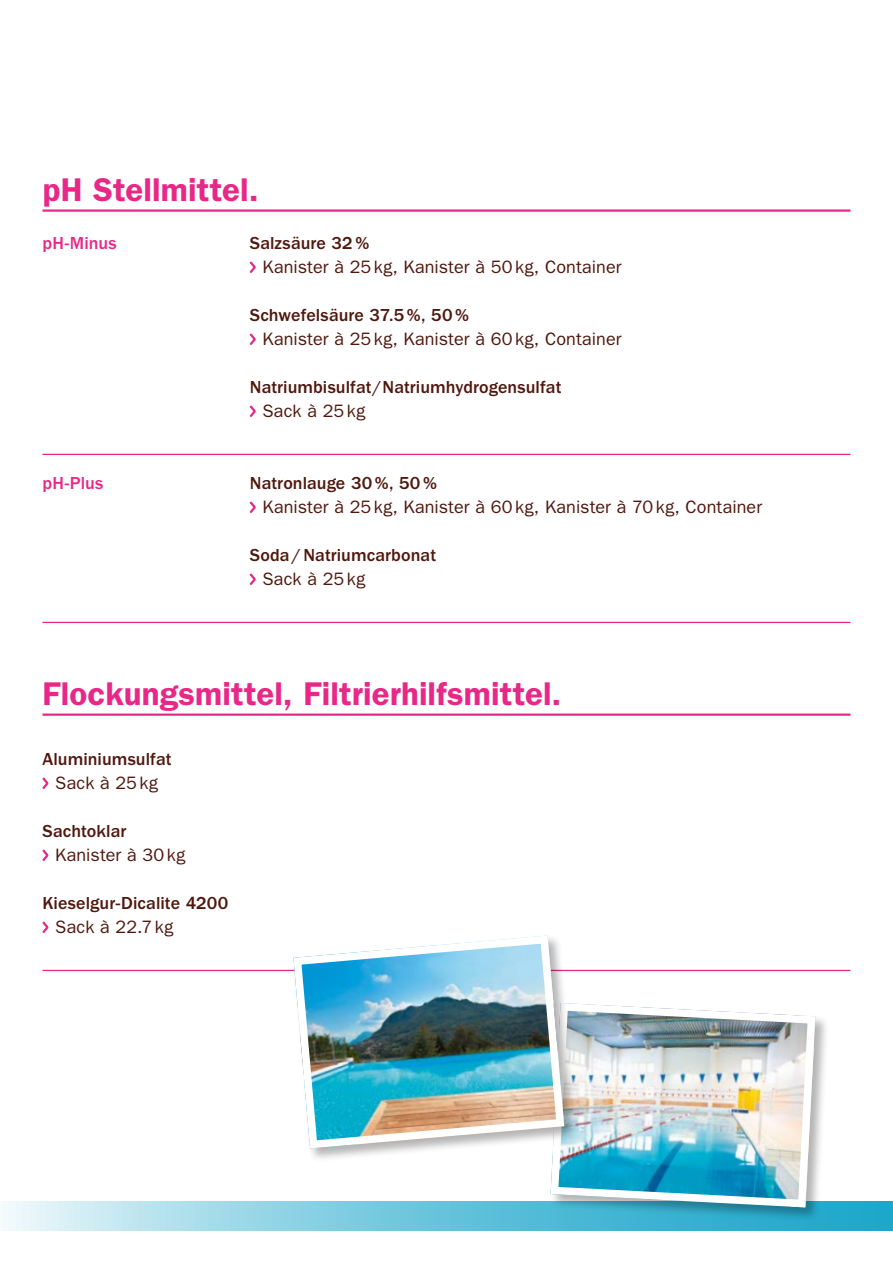
<style>
.page{position:relative;width:893px;height:1263px;background:#fff}
.page>*{position:absolute;margin:0;border:0;box-sizing:border-box;transform-origin:0 0}
.t1{font:600 33px "ITC Franklin Gothic Std";letter-spacing:.005em;color:#e82787}
.t2{font:18px "ITC Franklin Gothic Std";letter-spacing:.01em;color:#50170d}
.t3{font:500 18px "ITC Franklin Gothic Std";letter-spacing:.005em;color:#50170d}
.t4{font:500 18px "ITC Franklin Gothic Std";letter-spacing:.005em;color:#e82787}
</style>
<div class="page">
<svg style="left:2px;top:1201px;width:891px;height:29px;background:#81cde1"></svg>
<hr style="left:43px;top:454px;width:807px;height:1px;background:#e82787">
<hr style="left:43px;top:622px;width:807px;height:1px;background:#e82787">
<hr style="left:43px;top:713px;width:807px;height:3px;background:#e82787">
<hr style="left:43px;top:970px;width:807px;height:1px;background:#e82787">
<svg style="left:42px;top:778px;width:6px;height:11px"></svg>
<svg style="left:42px;top:850px;width:6px;height:11px"></svg>
<svg style="left:42px;top:922px;width:6px;height:11px"></svg>
<hr style="left:43px;top:209px;width:807px;height:3px;background:#e82787">
<svg style="left:250px;top:262px;width:6px;height:11px"></svg>
<svg style="left:250px;top:334px;width:6px;height:11px"></svg>
<svg style="left:250px;top:406px;width:6px;height:11px"></svg>
<svg style="left:250px;top:502px;width:6px;height:11px"></svg>
<svg style="left:250px;top:574px;width:6px;height:11px"></svg>
<div style="left:549px;top:1001px;width:280px;height:221px;background:#000;opacity:.3"></div>
<img style="left:547px;top:1001px;width:272px;height:210px">
<div style="left:292px;top:934px;width:286px;height:229px;background:#000;opacity:.3"></div>
<img style="left:289px;top:934px;width:279px;height:218px">
<h1 class="t1" style="left:43px;top:170px;width:218px">pH Stellmittel.</h1>
<p class="t3" style="left:250px;top:233px;width:121px">Salzsäure 32%</p>
<p class="t2" style="left:263px;top:256px;width:360px">Kanister à 25kg, Kanister à 50kg, Container</p>
<p class="t3" style="left:250px;top:305px;width:221px">Schwefelsäure 37.5%, 50%</p>
<p class="t2" style="left:263px;top:328px;width:361px">Kanister à 25kg, Kanister à 60kg, Container</p>
<p class="t3" style="left:250px;top:377px;width:313px">Natriumbisulfat/Natriumhydrogensulfat</p>
<p class="t2" style="left:263px;top:400px;width:104px">Sack à 25kg</p>
<p class="t4" style="left:43px;top:233px;width:76px">pH-Minus</p>
<p class="t4" style="left:43px;top:473px;width:62px">pH-Plus</p>
<p class="t3" style="left:250px;top:473px;width:189px">Natronlauge 30%, 50%</p>
<p class="t2" style="left:263px;top:496px;width:501px">Kanister à 25kg, Kanister à 60kg, Kanister à 70kg, Container</p>
<p class="t3" style="left:250px;top:545px;width:188px">Soda /Natriumcarbonat</p>
<p class="t2" style="left:263px;top:568px;width:104px">Sack à 25kg</p>
<h1 class="t1" style="left:43px;top:674px;width:520px">Flockungsmittel, Filtrierhilfsmittel.</h1>
<p class="t3" style="left:43px;top:749px;width:131px">Aluminiumsulfat</p>
<p class="t2" style="left:55px;top:772px;width:104px">Sack à 25kg</p>
<p class="t3" style="left:43px;top:821px;width:85px">Sachtoklar</p>
<p class="t2" style="left:55px;top:844px;width:132px">Kanister à 30kg</p>
<p class="t3" style="left:43px;top:893px;width:187px">Kieselgur-Dicalite 4200</p>
<p class="t2" style="left:55px;top:916px;width:120px">Sack à 22.7kg</p>
</div>
